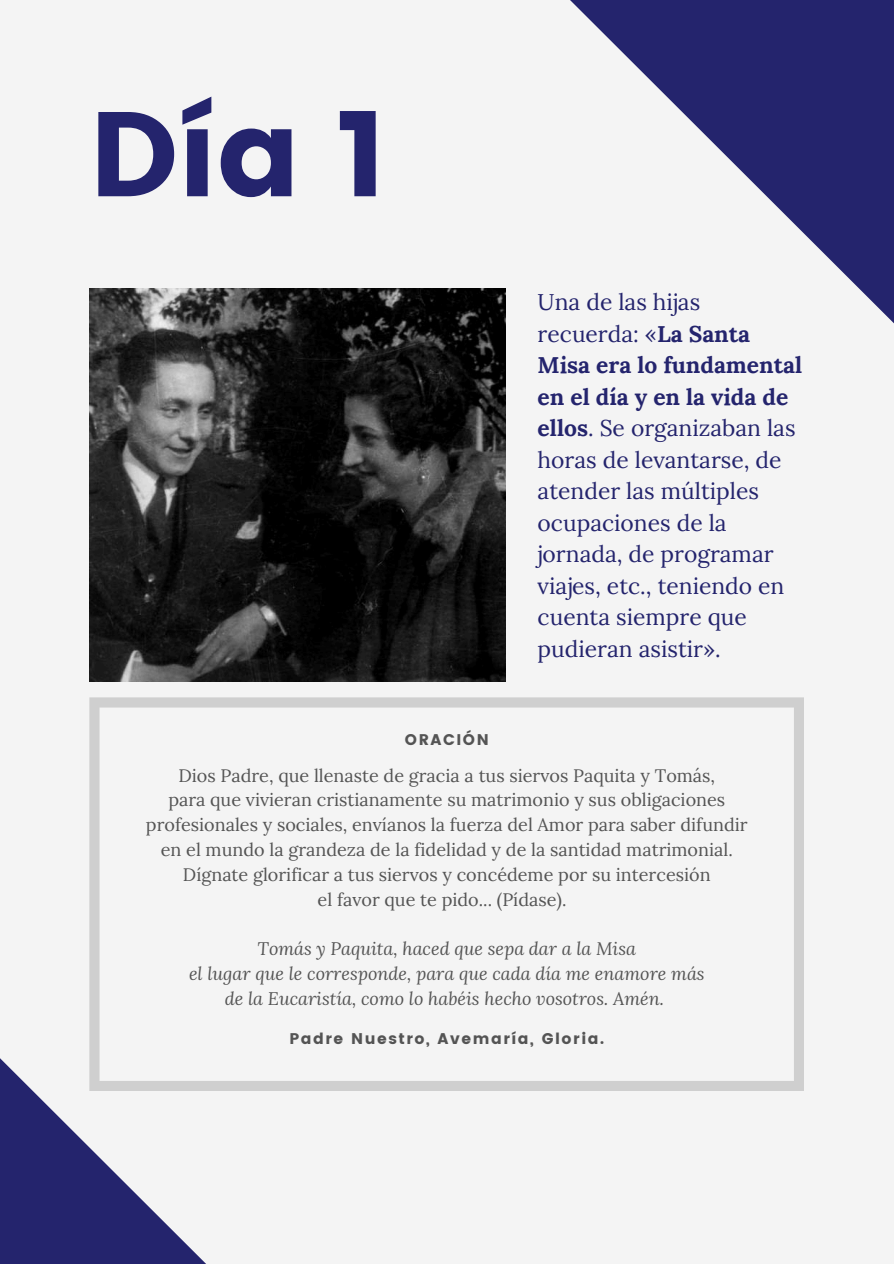
<style>
.page{position:relative;width:894px;height:1264px;background:#fff}
.page>*{position:absolute;margin:0;border:0;box-sizing:border-box;transform-origin:0 0}
.t1{font:120px "Poppins";color:#24246d}
.t2{font:22.8px/31.5px "Lora";color:#24246d}
.t3{font:18px/24.8px "Lora";color:#545454;text-align:center}
.t4{font:italic 18px/24.8px "Lora";color:#545454;text-align:center}
.t5{font:15.45px "Poppins";letter-spacing:.1em;color:#545454}
.s1{font-weight:700}
</style>
<div class="page">
<div style="left:0;top:0;width:893px;height:1263px;background:#f4f4f4"></div>
<svg style="left:570px;top:0;width:323px;height:323px"></svg>
<svg style="left:0;top:1058px;width:205px;height:205px;fill:#24246d"></svg>
<img style="left:89px;top:289px;width:417px;height:392px">
<svg style="left:89px;top:697px;width:714px;height:394px"></svg>
<h1 class="t1" style="left:89px;top:85px;width:299px">Día 1</h1>
<p class="t5" style="left:405px;top:730px;width:85px">ORACIÓN</p>
<p class="t2" style="left:537px;top:286px;width:266px">Una de las hijas recuerda: «<span class="s1">La Santa<br>Misa era lo fundamental en el día y en la vida de ellos</span>. Se organizaban las horas de levantarse, de atender las múltiples ocupaciones de la jornada, de programar viajes, etc., teniendo en cuenta siempre que pudieran asistir».</p>
<p class="t3" style="left:146px;top:762px;width:603px">Dios Padre, que llenaste de gracia a tus siervos Paquita y Tomás,<br>para que vivieran cristianamente su matrimonio y sus obligaciones profesionales y sociales, envíanos la fuerza del Amor para saber difundir en el mundo la grandeza de la fidelidad y de la santidad matrimonial.<br>Dígnate glorificar a tus siervos y concédeme por su intercesión<br>el favor que te pido... (Pídase).</p>
<p class="t4" style="left:189px;top:935px;width:517px">Tomás y Paquita, haced que sepa dar a la Misa<br>el lugar que le corresponde, para que cada día me enamore más de la Eucaristía, como lo habéis hecho vosotros. Amén.</p>
<p class="t5" style="left:289px;top:1029px;width:316px">Padre Nuestro, Avemaría, Gloria.</p>
</div>
